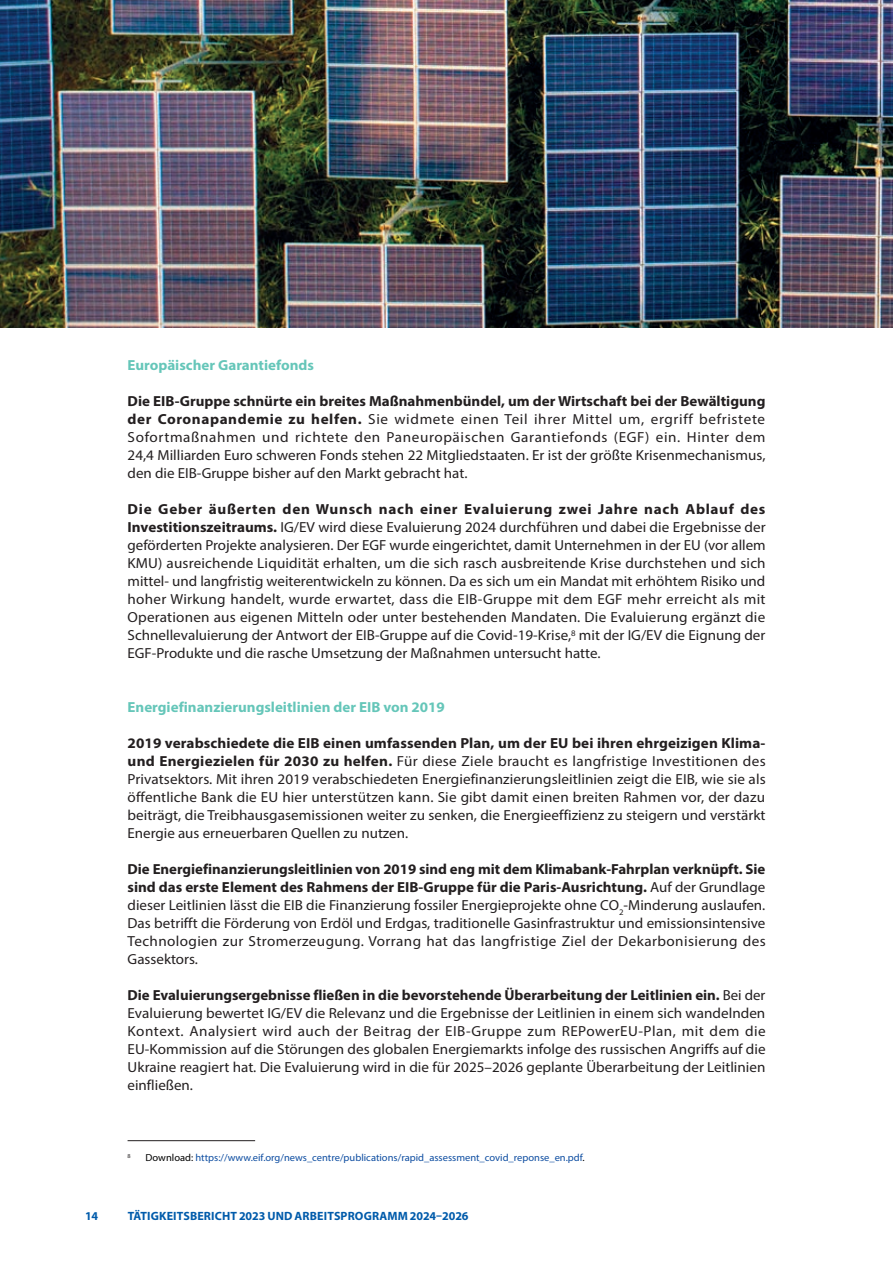
<style>
.page{position:relative;width:893px;height:1263px;background:#fff}
.page>*{position:absolute;margin:0;border:0;box-sizing:border-box;transform-origin:0 0}
.TEXTE_COURANT{font:14.55px/18px "Myriad Pro";color:#231f20;text-align:justify;scale:1.04 1}
.TEXTE_COURANT-2{font:14.55px/18px "Myriad Pro";color:#231f20;text-align:justify}
.ACCROCHE_TITRE_BLEU_NIV_2{font:700 14.55px "Myriad Pro";color:#65c6b9}
.t1{font:700 12px "Myriad Pro";letter-spacing:.01em;color:#015bab}
.FOOTNOTES{font:10.2px "Myriad Pro";color:#0d4da1}
.FOOTNOTES-2{font:6px "Myriad Pro";color:#231f20}
.s1{font-weight:700}
.s2{color:#000001}
</style>
<div class="page">
<img style="left:0;top:0;width:893px;height:327px">
<hr style="left:128px;top:1140px;width:127px;height:1px;background:#231f20">
<p class="ACCROCHE_TITRE_BLEU_NIV_2" style="left:128px;top:356px;width:188px">Europäischer Garantiefonds</p>
<p class="TEXTE_COURANT" style="left:128px;top:392px;width:615px"><span class="s1">Die EIB-Gruppe schnürte ein breites Maßnahmenbündel, um der Wirtschaft bei der Bewältigung der Coronapandemie zu helfen.</span> Sie widmete einen Teil ihrer Mittel um, ergriff befristete Sofortmaßnahmen und richtete den Paneuropäischen Garantiefonds (EGF) ein. Hinter dem 24,4 Milliarden Euro schweren Fonds stehen 22 Mitgliedstaaten. Er ist der größte Krisenmechanismus, den die EIB-Gruppe bisher auf den Markt gebracht hat.</p>
<p class="TEXTE_COURANT" style="left:128px;top:500px;width:615px"><span class="s1">Die Geber äußerten den Wunsch nach einer Evaluierung zwei Jahre nach Ablauf des Investitionszeitraums.</span> IG/EV wird diese Evaluierung 2024 durchführen und dabei die Ergebnisse der geförderten Projekte analysieren. Der EGF wurde eingerichtet, damit Unternehmen in der EU (vor allem KMU) ausreichende Liquidität erhalten, um die sich rasch ausbreitende Krise durchstehen und sich mittel- und langfristig weiterentwickeln zu können. Da es sich um ein Mandat mit erhöhtem Risiko und hoher Wirkung handelt, wurde erwartet, dass die EIB-Gruppe mit dem EGF mehr erreicht als mit Operationen aus eigenen Mitteln oder unter bestehenden Mandaten. Die Evaluierung ergänzt die Schnellevaluierung der Antwort der EIB-Gruppe auf die Covid-19-Krise,<sup>8</sup> mit der IG/EV die Eignung der EGF-Produkte und die rasche Umsetzung der Maßnahmen untersucht hatte.</p>
<p class="ACCROCHE_TITRE_BLEU_NIV_2" style="left:128px;top:698px;width:319px">Energiefinanzierungsleitlinien der EIB von 2019</p>
<p class="TEXTE_COURANT" style="left:128px;top:734px;width:615px"><span class="s1">2019 verabschiedete die EIB einen umfassenden Plan, um der EU bei ihren ehrgeizigen Klima&shy;und Energiezielen für 2030 zu helfen.</span> Für diese Ziele braucht es langfristige Investitionen des Privatsektors. Mit ihren 2019 verabschiedeten Energiefinanzierungsleitlinien zeigt die EIB, wie sie als öffentliche Bank die EU hier unterstützen kann. Sie gibt damit einen breiten Rahmen vor, der dazu beiträgt, die Treibhausgasemissionen weiter zu senken, die Energieeffizienz zu steigern und verstärkt Energie aus erneuerbaren Quellen zu nutzen.</p>
<p class="TEXTE_COURANT-2" style="left:128px;top:860px;width:640px"><span class="s1">Die Energiefinanzierungsleitlinien von 2019 sind eng mit dem Klimabank-Fahrplan verknüpft. Sie sind das erste Element des Rahmens der EIB-Gruppe für die Paris-Ausrichtung.</span> Auf der Grundlage dieser Leitlinien lässt die EIB die Finanzierung fossiler Energieprojekte ohne CO<sub>2</sub>-Minderung auslaufen.<br>Das betrifft die Förderung von Erdöl und Erdgas, traditionelle Gasinfrastruktur und emissionsintensive Technologien zur Stromerzeugung. Vorrang hat das langfristige Ziel der Dekarbonisierung des Gassektors.</p>
<p class="TEXTE_COURANT-2" style="left:128px;top:986px;width:640px"><span class="s1">Die Evaluierungsergebnisse fließen in die bevorstehende Überarbeitung der Leitlinien ein.</span> Bei der Evaluierung bewertet IG/EV die Relevanz und die Ergebnisse der Leitlinien in einem sich wandelnden Kontext. Analysiert wird auch der Beitrag der EIB-Gruppe zum REPowerEU-Plan, mit dem die EU-Kommission auf die Störungen des globalen Energiemarkts infolge des russischen Angriffs auf die Ukraine reagiert hat. Die Evaluierung wird in die für 2025–2026 geplante Überarbeitung der Leitlinien einfließen.</p>
<p class="FOOTNOTES-2" style="left:128px;top:1152px;width:5px">8</p>
<p class="FOOTNOTES" style="left:146px;top:1151px;width:441px"><span class="s2">Download:</span> https://www.eif.org/news_centre/publications/rapid_assessment_covid_reponse_en.pdf<span class="s2">.</span></p>
<p class="t1" style="left:85px;top:1208px;width:15px">14</p>
<p class="t1" style="left:128px;top:1208px;width:342px">TÄTIGKEITSBERICHT 2023 UND ARBEITSPROGRAMM 2024–2026</p>
</div>
